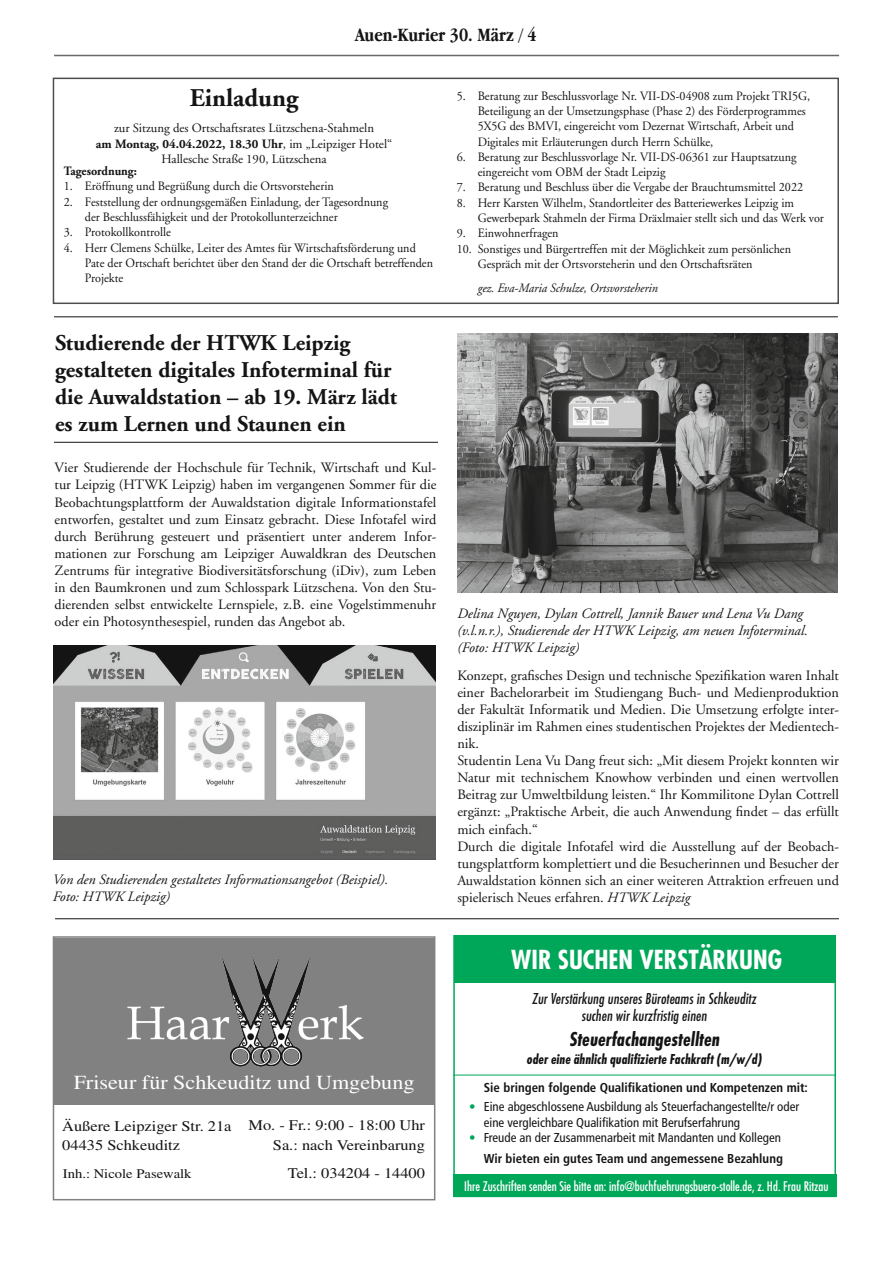
<style>
.page{position:relative;width:893px;height:1263px;background:#fff}
.page>*{position:absolute;margin:0;border:0;box-sizing:border-box;transform-origin:0 0}
.t1{font:700 condensed 25.5px "Futura";color:#fff}
.t2{font:700 25.5px "Adobe Garamond";color:#131413}
.t3{font:700 22.5px/27px "Adobe Garamond";color:#131413}
.t4{font:italic 700 condensed 21px "Futura T";color:#131413}
.t5{font:19.95px "Times";color:#fff;scale:1.11 1}
.t6{font:700 19.5px "Apple Garamond";color:#131413}
.t7{font:italic 500 condensed 16.5px "Futura T";color:#131413}
.t8{font:italic 700 condensed 15px "Futura T";color:#131413}
.t9{font:14.7px "Times";color:#131413;scale:1.11 1}
.t10{font:14.25px/17.1px "Adobe Garamond";color:#131413;text-align:justify}
.t11{font:italic 14.25px/17.1px "Adobe Garamond";color:#131413}
.t12{font:13.2px "Times";color:#131413;scale:1.11 1}
.t13{font:condensed 12.9px/15.5px "Frutiger";color:#131413}
.t14{font:700 condensed 12.9px "Frutiger";color:#131413}
.t15{font:condensed 12.9px "Futura";color:#fff}
.t16{font:12.75px/15.3px "Adobe Garamond";color:#131413;scale:.95 1}
.t17{font:12.75px "Adobe Garamond";color:#131413}
.t18{font:700 12.75px "Adobe Garamond";color:#131413}
.t19{font:italic 12.75px "Adobe Garamond";color:#131413;scale:.95 1}
.t20{font:700 12.75px "Adobe Garamond";color:#131413;scale:.95 1}
.s1{font-weight:400}
.s2{font-style:italic}
.s3{color:#00a759}
</style>
<div class="page">
<div style="left:53px;top:78px;width:786px;height:226px;border:2px solid #4d4d4c"></div>
<hr style="left:54px;top:55px;width:785px;height:1px;background:#686867">
<div style="left:53px;top:938px;width:382px;height:167px;background:#818181"></div>
<img style="left:127px;top:957px;width:236px;height:110px">
<div style="left:53px;top:936px;width:382px;height:264px;border:2px solid #818181"></div>
<hr style="left:54px;top:317px;width:784px;height:1px;background:#131413">
<hr style="left:55px;top:918px;width:784px;height:1px;background:#131413">
<hr style="left:54px;top:442px;width:384px;height:1px;background:#131413">
<div style="left:454px;top:935px;width:380px;height:48px;background:#00a759"></div>
<hr style="left:453px;top:1075px;width:383px;height:1px;background:#00a759">
<div style="left:453px;top:1174px;width:384px;height:23px;background:#00a759"></div>
<img style="left:53px;top:645px;width:382px;height:214px">
<img style="left:458px;top:334px;width:380px;height:258px">
<p class="t6" style="left:355px;top:24px;width:183px">Auen-Kurier 30. März / 4</p>
<p class="t2" style="left:190px;top:84px;width:110px">Einladung</p>
<p class="t17" style="left:114px;top:121px;width:261px">zur Sitzung des Ortschaftsrates Lützschena-Stahmeln</p>
<p class="t18" style="left:96px;top:137px;width:298px">am Montag, 04.04.2022, 18.30 Uhr<span class="s1">, im „Leipziger Hotel“</span></p>
<p class="t17" style="left:161px;top:152px;width:167px">Hallesche Straße 190, Lützschena</p>
<p class="t20" style="left:64px;top:164px;width:78px">Tagesordnung:</p>
<p class="t16" style="left:64px;top:179px;width:286px">1. Eröffnung und Begrüßung durch die Ortsvorsteherin</p>
<p class="t16" style="left:85px;top:194px;width:321px;text-indent:-21px">2. Feststellung der ordnungsgemäßen Einladung, der Tagesordnung der Beschlussfähigkeit und der Protokollunterzeichner</p>
<p class="t16" style="left:64px;top:225px;width:114px">3. Protokollkontrolle</p>
<p class="t16" style="left:85px;top:240px;width:368px;text-indent:-21px">4. Herr Clemens Schülke, Leiter des Amtes für Wirtschaftsförderung und<br>Pate der Ortschaft berichtet über den Stand der die Ortschaft betreffenden<br>Projekte</p>
<p class="t3" style="left:55px;top:330px;width:297px">Studierende der HTWK Leipzig</p>
<p class="t3" style="left:55px;top:357px;width:344px">gestalteten digitales Infoterminal für die Auwaldstation – ab 19. März lädt es zum Lernen und Staunen ein</p>
<p class="t10" style="left:55px;top:460px;width:383px">Vier Studierende der Hochschule für Technik, Wirtschaft und Kul&shy;tur Leipzig (HTWK Leipzig) haben im vergangenen Sommer für die Beobachtungsplattform der Auwaldstation digitale Informationstafel entworfen, gestaltet und zum Einsatz gebracht. Diese Infotafel wird durch Berührung gesteuert und präsentiert unter anderem Infor&shy;mationen zur Forschung am Leipziger Auwaldkran des Deutschen Zentrums für integrative Biodiversitätsforschung (iDiv), zum Leben in den Baumkronen und zum Schlosspark Lützschena. Von den Stu&shy;dierenden selbst entwickelte Lernspiele, z.B. eine Vogelstimmenuhr oder ein Photosynthesespiel, runden das Angebot ab.</p>
<p class="t11" style="left:53px;top:872px;width:337px">Von den Studierenden gestaltetes Informationsangebot (Beispiel).<br>Foto: HTWK Leipzig)</p>
<p class="t5" style="left:74px;top:1071px;width:309px">Friseur für Schkeuditz und Umgebung</p>
<p class="t9" style="left:62px;top:1117px;width:154px">Äußere Leipziger Str. 21a</p>
<p class="t9" style="left:62px;top:1137px;width:108px">04435 Schkeuditz</p>
<p class="t9" style="left:248px;top:1117px;width:161px">Mo. - Fr.: 9:00 - 18:00 Uhr</p>
<p class="t9" style="left:273px;top:1136px;width:139px">Sa.: nach Vereinbarung</p>
<p class="t12" style="left:63px;top:1166px;width:117px">Inh.: Nicole Pasewalk</p>
<p class="t9" style="left:288px;top:1164px;width:125px">Tel.: 034204 - 14400</p>
<p class="t16" style="left:478px;top:88px;width:352px;text-indent:-21px">5. Beratung zur Beschlussvorlage Nr. VII-DS-04908 zum Projekt TRI5G, Beteiligung an der Umsetzungsphase (Phase 2) des Förderprogrammes 5X5G des BMVI, eingereicht vom Dezernat Wirtschaft, Arbeit und Digitales mit Erläuterungen durch Herrn Schülke,</p>
<p class="t16" style="left:478px;top:150px;width:337px;text-indent:-21px">6. Beratung zur Beschlussvorlage Nr. VII-DS-06361 zur Hauptsatzung eingereicht vom OBM der Stadt Leipzig</p>
<p class="t16" style="left:457px;top:180px;width:366px">7. Beratung und Beschluss über die Vergabe der Brauchtumsmittel 2022</p>
<p class="t16" style="left:478px;top:195px;width:366px;text-indent:-21px">8. Herr Karsten Wilhelm, Standortleiter des Batteriewerkes Leipzig im<br>Gewerbepark Stahmeln der Firma Dräxlmaier stellt sich und das Werk vor</p>
<p class="t16" style="left:457px;top:226px;width:109px">9. Einwohnerfragen</p>
<p class="t16" style="left:478px;top:241px;width:331px;text-indent:-21px">10. Sonstiges und Bürgertreffen mit der Möglichkeit zum persönlichen<br>Gespräch mit der Ortsvorsteherin und den Ortschaftsräten</p>
<p class="t19" style="left:478px;top:281px;width:191px">gez. Eva-Maria Schulze, Ortsvorsteherin</p>
<p class="t11" style="left:457px;top:605px;width:352px">Delina Nguyen, Dylan Cottrell, Jannik Bauer und Lena Vu Dang (v.l.n.r.), Studierende der HTWK Leipzig, am neuen Infoterminal. (Foto: HTWK Leipzig)</p>
<p class="t10" style="left:457px;top:667px;width:383px">Konzept, grafisches Design und technische Spezifikation waren Inhalt einer Bachelorarbeit im Studiengang Buch- und Medienproduktion der Fakultät Informatik und Medien. Die Umsetzung erfolgte inter&shy;disziplinär im Rahmen eines studentischen Projektes der Medientech&shy;nik.</p>
<p class="t10" style="left:457px;top:752px;width:383px">Studentin Lena Vu Dang freut sich: „Mit diesem Projekt konnten wir Natur mit technischem Knowhow verbinden und einen wertvollen Beitrag zur Umweltbildung leisten.“ Ihr Kommilitone Dylan Cottrell ergänzt: „Praktische Arbeit, die auch Anwendung findet – das erfüllt mich einfach.“</p>
<p class="t10" style="left:457px;top:838px;width:383px">Durch die digitale Infotafel wird die Ausstellung auf der Beobach&shy;tungsplattform komplettiert und die Besucherinnen und Besucher der Auwaldstation können sich an einer weiteren Attraktion erfreuen und spielerisch Neues erfahren. <span class="s2">HTWK Leipzig</span></p>
<p class="t1" style="left:511px;top:943px;width:272px">WIR SUCHEN VERSTÄRKUNG</p>
<p class="t7" style="left:533px;top:989px;width:226px">Zur Verstärkung unseres Büroteams in Schkeuditz</p>
<p class="t7" style="left:582px;top:1005px;width:127px">suchen wir kurzfristig einen</p>
<p class="t4" style="left:569px;top:1027px;width:152px">Steuerfachangestellten</p>
<p class="t8" style="left:527px;top:1050px;width:237px">oder eine ähnlich qualifizierte Fachkraft (m/w/d)</p>
<p class="t14" style="left:484px;top:1080px;width:326px">Sie bringen folgende Qualifikationen und Kompetenzen mit:</p>
<p class="t13" style="left:484px;top:1099px;width:317px;text-indent:-15px"><span class="s3">•</span> Eine abgeschlossene Ausbildung als Steuerfachangestellte/r oder eine vergleichbare Qualifikation mit Berufserfahrung</p>
<p class="t13" style="left:469px;top:1130px;width:313px"><span class="s3">•</span> Freude an der Zusammenarbeit mit Mandanten und Kollegen</p>
<p class="t14" style="left:484px;top:1151px;width:301px">Wir bieten ein gutes Team und angemessene Bezahlung</p>
<p class="t15" style="left:464px;top:1178px;width:366px">Ihre Zuschriften senden Sie bitte an: info@buchfuehrungsbuero-stolle.de, z. Hd. Frau Ritzau</p>
</div>
